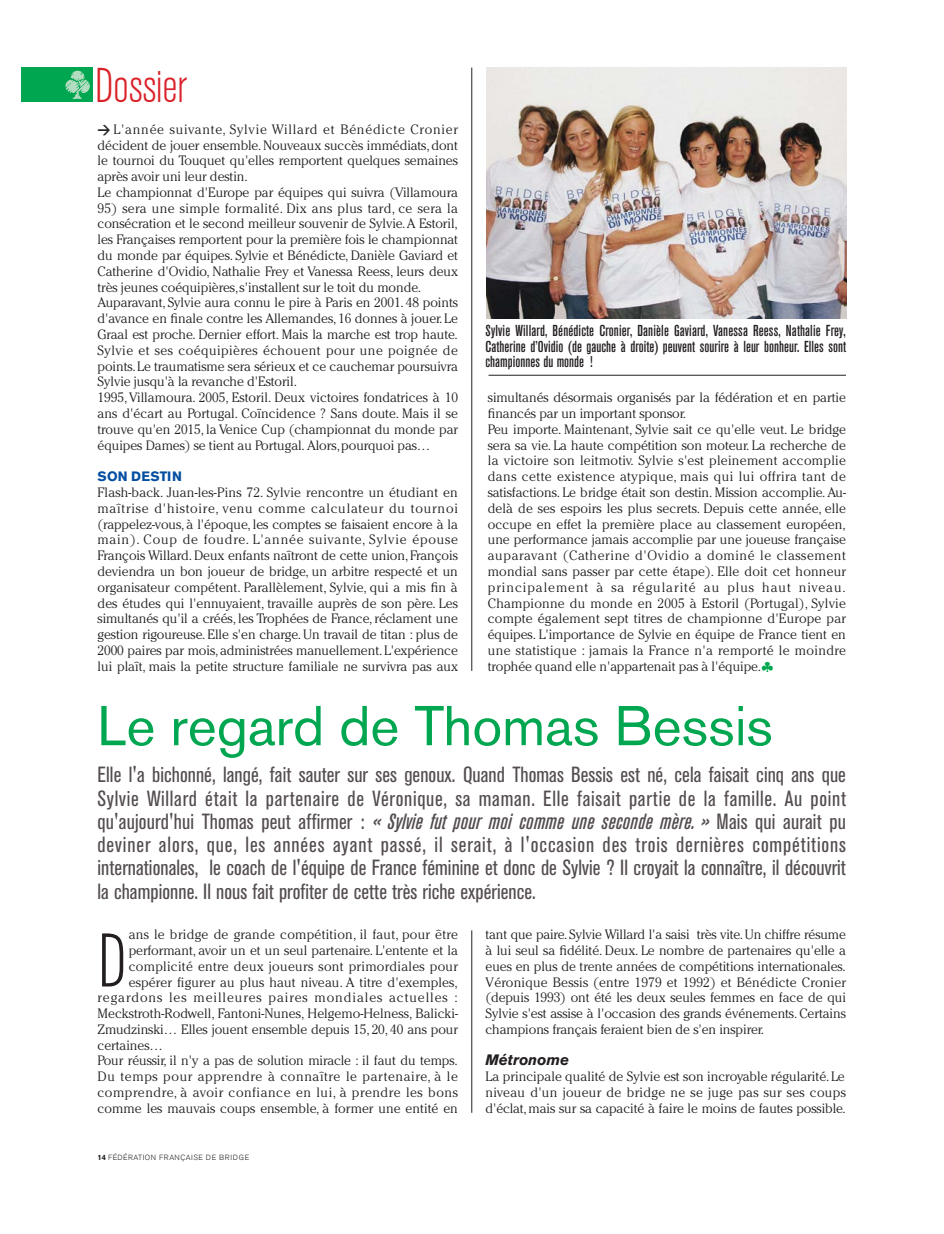
<style>
.page{position:relative;width:944px;height:1234px;background:#fff}
.page>*{position:absolute;margin:0;border:0;box-sizing:border-box;transform-origin:0 0}
.t1{font:300 condensed 75px "Akzidenz Grotesk BE";color:#231f20}
.t2{font:55.5px "Akzidenz Grotesk BE";color:#00a650}
.t3{font:300 condensed 48.3px "Akzidenz Grotesk BE";letter-spacing:-.01em;color:#da2128}
.t4{font:condensed 21.75px/23.2px "Akzidenz Grotesk BE";letter-spacing:.005em;color:#534c50;text-align:justify}
.t5{font:500 condensed 15.75px/15.3px "Akzidenz Grotesk BE";letter-spacing:.005em;color:#231f20;text-align:justify}
.t6{font:italic 700 15px "Akzidenz Grotesk BE";letter-spacing:-.005em;color:#231f20}
.t7{font:300 13.5px/15.8px "Cheltenham";letter-spacing:-.005em;color:#231f20}
.t8{font:300 13.5px "Cheltenham";letter-spacing:.02em;color:#231f20}
.t9{font:300 13.5px "Cheltenham";letter-spacing:.07em;color:#231f20}
.t10{font:300 13.5px "Cheltenham";letter-spacing:.04em;color:#231f20}
.t11{font:300 13.5px "Cheltenham";letter-spacing:.045em;color:#231f20}
.t12{font:700 13.5px "Akzidenz Grotesk BE";letter-spacing:.015em;color:#034ea2}
.t13{font:300 7.5px "Akzidenz Grotesk BE";letter-spacing:.08em;color:#231f20}
.s1{font-family:"DIN";font-weight:700}
.s2{font-weight:500;font-style:italic}
.s3{font-weight:700}
</style>
<div class="page">
<div style="left:21px;top:67px;width:72px;height:35px;background:#00a650"></div>
<svg style="left:65px;top:70px;width:25px;height:29px"></svg>
<img style="left:486px;top:67px;width:360px;height:251px">
<hr style="left:471px;top:68px;width:1px;height:602px;background:#231f20">
<hr style="left:471px;top:930px;width:1px;height:182px;background:#231f20">
<hr style="left:488px;top:375px;width:358px;height:1px;background:#231f20">
<h3 class="t3" style="left:95px;top:68px;width:94px">Dossier</h3>
<p class="t7" style="left:98px;top:122px;width:362px"><span class="s1">&gt;</span> L'année suivante, Sylvie Willard et Bénédicte Cronier décident de jouer ensemble. Nouveaux succès immédiats, dont le tournoi du Touquet qu'elles remportent quelques semaines après avoir uni leur destin.<br>Le championnat d'Europe par équipes qui suivra (Villamoura</p>
<p class="t7" style="left:98px;top:201px;width:362px">95) sera une simple formalité. Dix ans plus tard, ce sera la consécration et le second meilleur souvenir de Sylvie.A Estoril, les Françaises remportent pour la première fois le championnat du monde par équipes. Sylvie et Bénédicte, Danièle Gaviard et Catherine d'Ovidio, Nathalie Frey et Vanessa Reess, leurs deux très jeunes coéquipières,s'installent sur le toit du monde.<br>Auparavant, Sylvie aura connu le pire à Paris en 2001. 48 points d'avance en finale contre les Allemandes, 16 donnes à jouer. Le Graal est proche. Dernier effort. Mais la marche est trop haute.<br>Sylvie et ses coéquipières échouent pour une poignée de points.Le traumatisme sera sérieux et ce cauchemar poursuivra Sylvie jusqu'à la revanche d'Estoril.<br>1995,Villamoura. 2005, Estoril. Deux victoires fondatrices à 10 ans d'écart au Portugal. Coïncidence ? Sans doute. Mais il se trouve qu'en 2015, la Venice Cup (championnat du monde par équipes Dames) se tient au Portugal. Alors,pourquoi pas…</p>
<p class="t12" style="left:98px;top:471px;width:86px">SON DESTIN</p>
<p class="t7" style="left:98px;top:485px;width:362px;text-align:justify">Flash-back. Juan-les-Pins 72. Sylvie rencontre un étudiant en maîtrise d'histoire, venu comme calculateur du tournoi (rappelez-vous, à l'époque, les comptes se faisaient encore à la main). Coup de foudre. L'année suivante, Sylvie épouse François Willard. Deux enfants naîtront de cette union, François deviendra un bon joueur de bridge, un arbitre respecté et un organisateur compétent. Parallèlement, Sylvie, qui a mis fin à des études qui l'ennuyaient, travaille auprès de son père. Les simultanés qu'il a créés, les Trophées de France, réclament une gestion rigoureuse. Elle s'en charge. Un travail de titan : plus de 2000 paires par mois, administrées manuellement. L'expérience lui plaît, mais la petite structure familiale ne survivra pas aux</p>
<p class="t5" style="left:486px;top:324px;width:362px">Sylvie Willard, Bénédicte Cronier, Danièle Gaviard, Vanessa Reess, Nathalie Frey, Catherine d’Ovidio (de gauche à droite) peuvent sourire à leur bonheur. Elles sont championnes du monde !</p>
<p class="t7" style="left:488px;top:391px;width:360px">simultanés désormais organisés par la fédération et en partie financés par un important sponsor.<br>Peu importe. Maintenant, Sylvie sait ce qu'elle veut. Le bridge sera sa vie. La haute compétition son moteur. La recherche de la victoire son leitmotiv. Sylvie s'est pleinement accomplie dans cette existence atypique, mais qui lui offrira tant de satisfactions. Le bridge était son destin. Mission accomplie. Au&shy;delà de ses espoirs les plus secrets. Depuis cette année, elle occupe en effet la première place au classement européen, une performance jamais accomplie par une joueuse française auparavant (Catherine d'Ovidio a dominé le classement mondial sans passer par cette étape). Elle doit cet honneur principalement à sa régularité au plus haut niveau.<br>Championne du monde en 2005 à Estoril (Portugal), Sylvie compte également sept titres de championne d'Europe par équipes. L'importance de Sylvie en équipe de France tient en une statistique : jamais la France n'a remporté le moindre trophée quand elle n'appartenait pas à l'équipe.</p>
<h2 class="t2" style="left:98px;top:705px;width:677px">Le regard de Thomas Bessis</h2>
<p class="t4" style="left:98px;top:764px;width:750px">Elle l'a bichonné, langé, fait sauter sur ses genoux. Quand Thomas Bessis est né, cela faisait cinq ans que Sylvie Willard était la partenaire de Véronique, sa maman. Elle faisait partie de la famille. Au point qu'aujourd'hui Thomas peut affirmer : <span class="s2">« Sylvie fut pour moi comme une seconde mère. »</span> Mais qui aurait pu deviner alors, que, les années ayant passé, il serait, à l'occasion des trois dernières compétitions internationales, le coach de l'équipe de France féminine et donc de Sylvie ? Il croyait la connaître, il découvrit la championne. Il nous fait profiter de cette très riche expérience.</p>
<p class="t8" style="left:129px;top:929px;width:331px">ans le bridge de grande compétition, il faut, pour être</p>
<p class="t7" style="left:129px;top:943px;width:331px">performant, avoir un et un seul partenaire. L'entente et la</p>
<p class="t8" style="left:129px;top:960px;width:331px">complicité entre deux joueurs sont primordiales pour</p>
<p class="t7" style="left:129px;top:974px;width:331px">espérer figurer au plus haut niveau. A titre d'exemples,</p>
<p class="t9" style="left:98px;top:992px;width:362px">regardons les meilleures paires mondiales actuelles :</p>
<p class="t7" style="left:98px;top:1006px;width:362px">Meckstroth-Rodwell, Fantoni-Nunes, Helgemo-Helness, Balicki-</p>
<p class="t7" style="left:98px;top:1022px;width:362px">Zmudzinski… Elles jouent ensemble depuis 15, 20, 40 ans pour</p>
<p class="t7" style="left:98px;top:1038px;width:67px">certaines…</p>
<p class="t7" style="left:98px;top:1053px;width:362px">Pour réussir, il n'y a pas de solution miracle : il faut du temps.</p>
<p class="t11" style="left:98px;top:1071px;width:362px">Du temps pour apprendre à connaître le partenaire, à le</p>
<p class="t10" style="left:98px;top:1087px;width:362px">comprendre, à avoir confiance en lui, à prendre les bons</p>
<p class="t7" style="left:98px;top:1101px;width:362px">comme les mauvais coups ensemble, à former une entité en</p>
<h1 class="t1" style="left:98px;top:933px;width:31px">D</h1>
<p class="t13" style="left:98px;top:1154px;width:153px"><span class="s3">14</span> FÉDÉRATION FRANÇAISE DE BRIDGE</p>
<p class="t7" style="left:486px;top:927px;width:362px;text-align:justify">tant que paire. Sylvie Willard l'a saisi très vite.Un chiffre résume à lui seul sa fidélité. Deux. Le nombre de partenaires qu'elle a eues en plus de trente années de compétitions internationales.<br>Véronique Bessis (entre 1979 et 1992) et Bénédicte Cronier (depuis 1993) ont été les deux seules femmes en face de qui Sylvie s'est assise à l'occasion des grands événements. Certains champions français feraient bien de s'en inspirer.</p>
<p class="t6" style="left:486px;top:1054px;width:85px">Métronome</p>
<p class="t7" style="left:486px;top:1069px;width:362px;text-align:justify">La principale qualité de Sylvie est son incroyable régularité.Le niveau d'un joueur de bridge ne se juge pas sur ses coups d'éclat, mais sur sa capacité à faire le moins de fautes possible.</p>
</div>
